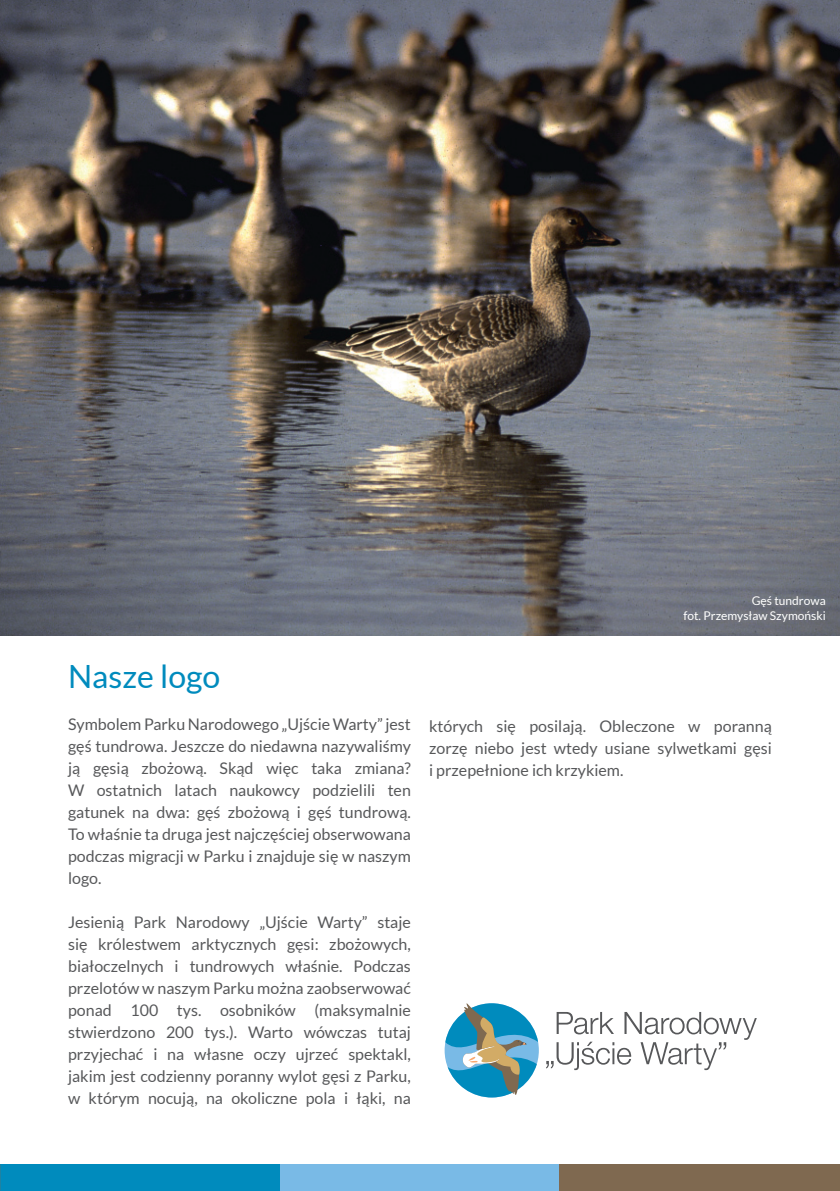
<style>
.page{position:relative;width:840px;height:1191px;background:#fff}
.page>*{position:absolute;margin:0;border:0;box-sizing:border-box;transform-origin:0 0}
.t1{font:32px "Lato";color:#008bbd}
.t2{font:16px/22px "Lato";color:#57585a;text-align:justify}
.t3{font:12px/14.4px "Lato";color:#fff;text-align:right}
</style>
<div class="page">
<img style="left:0;top:0;width:839px;height:635px">
<div style="left:0;top:1164px;width:280px;height:27px;background:#008bbd"></div>
<div style="left:280px;top:1164px;width:279px;height:27px;background:#79bae6"></div>
<div style="left:559px;top:1164px;width:280px;height:27px;background:#7f6950"></div>
<svg style="left:546px;top:1012px;width:210px;height:58px"></svg>
<svg style="left:445px;top:1003px;width:92px;height:94px"></svg>
<h1 class="t1" style="left:68px;top:659px;width:154px">Nasze logo</h1>
<p class="t2" style="left:68px;top:713px;width:344px">Symbolem Parku Narodowego „Ujście Warty” jest gęś tundrowa. Jeszcze do niedawna nazywaliśmy ją gęsią zbożową. Skąd więc taka zmiana?<br>W ostatnich latach naukowcy podzielili ten gatunek na dwa: gęś zbożową i gęś tundrową.<br>To właśnie ta druga jest najczęściej obserwowana podczas migracji w Parku i znajduje się w naszym logo.</p>
<p class="t2" style="left:68px;top:911px;width:344px">Jesienią Park Narodowy „Ujście Warty” staje się królestwem arktycznych gęsi: zbożowych, białoczelnych i tundrowych właśnie. Podczas przelotów w naszym Parku można zaobserwować ponad 100 tys. osobników (maksymalnie stwierdzono 200 tys.). Warto wówczas tutaj przyjechać i na własne oczy ujrzeć spektakl, jakim jest codzienny poranny wylot gęsi z Parku, w którym nocują, na okoliczne pola i łąki, na</p>
<p class="t3" style="left:683px;top:593px;width:144px">Gęś tundrowa<br>fot. Przemysław Szymoński</p>
<p class="t2" style="left:429px;top:715px;width:344px">których się posilają. Obleczone w poranną zorzę niebo jest wtedy usiane sylwetkami gęsi i przepełnione ich krzykiem.</p>
</div>
